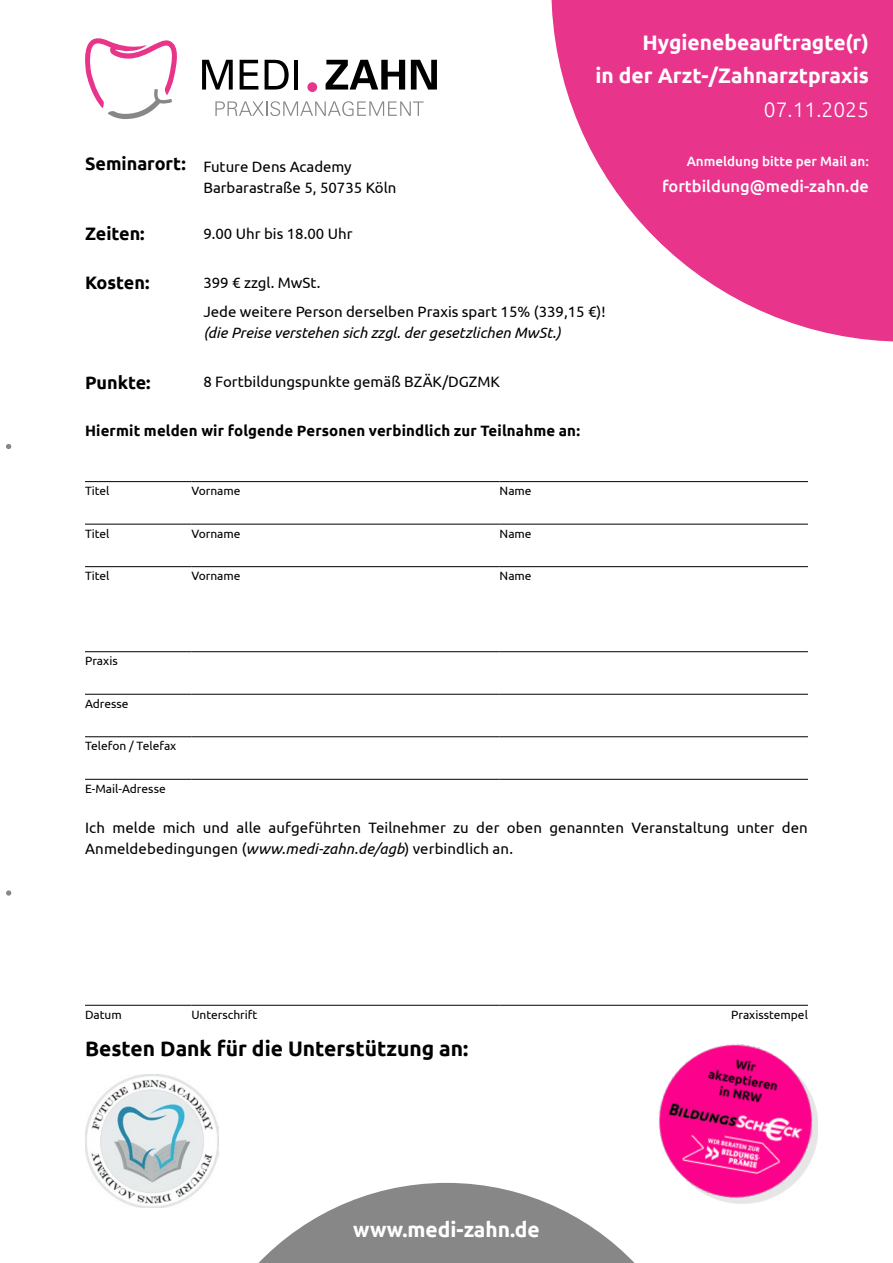
<style>
.page{position:relative;width:893px;height:1263px;background:#fff}
.page>*{position:absolute;margin:0;border:0;box-sizing:border-box;transform-origin:0 0}
.t1{font:700 21px/33.3px "Ubuntu";color:#fff;text-align:right}
.t2{font:700 21px "Ubuntu";color:#000}
.t3{font:300 21px "Ubuntu";color:#fff}
.t4{font:700 18px "Ubuntu";color:#000}
.t5{font:500 16.5px "Ubuntu";color:#fff}
.t6{font:15px/21px "Ubuntu";color:#000}
.t7{font:700 15px "Ubuntu";letter-spacing:.01em;color:#000}
.t8{font:italic 15px "Ubuntu";color:#000}
.t9{font:500 13.5px "Ubuntu";color:#fff}
.t10{font:12px "Ubuntu";color:#000}
.s1{font-weight:700;font-size:18px}
.s2{font-style:italic}
</style>
<div class="page">
<svg style="left:6px;top:444px;width:5px;height:5px"></svg>
<svg style="left:6px;top:890px;width:5px;height:6px"></svg>
<svg style="left:551px;top:0;width:342px;height:342px;fill:#e8348b"></svg>
<svg style="left:85px;top:38px;width:92px;height:81px"></svg>
<svg style="left:215px;top:101px;width:209px;height:15px"></svg>
<svg style="left:326px;top:60px;width:79px;height:30px"></svg>
<svg style="left:411px;top:60px;width:26px;height:30px"></svg>
<svg style="left:202px;top:60px;width:31px;height:30px"></svg>
<svg style="left:240px;top:60px;width:18px;height:30px"></svg>
<svg style="left:265px;top:60px;width:24px;height:30px"></svg>
<hr style="left:294px;top:60px;width:4px;height:30px;background:#000">
<div style="left:307px;top:82px;width:10px;height:10px;background:#e8348b;border-radius:50%"></div>
<svg style="left:258px;top:1183px;width:377px;height:80px"></svg>
<hr style="left:85px;top:481px;width:106px;height:1px;background:#000">
<hr style="left:191px;top:481px;width:309px;height:1px;background:#000">
<hr style="left:500px;top:481px;width:308px;height:1px;background:#000">
<hr style="left:85px;top:524px;width:106px;height:1px;background:#000">
<hr style="left:191px;top:524px;width:309px;height:1px;background:#000">
<hr style="left:500px;top:524px;width:308px;height:1px;background:#000">
<hr style="left:85px;top:566px;width:106px;height:1px;background:#000">
<hr style="left:191px;top:566px;width:309px;height:1px;background:#000">
<hr style="left:500px;top:566px;width:308px;height:1px;background:#000">
<hr style="left:85px;top:651px;width:106px;height:1px;background:#000">
<hr style="left:191px;top:651px;width:309px;height:1px;background:#000">
<hr style="left:500px;top:651px;width:308px;height:1px;background:#000">
<hr style="left:85px;top:694px;width:106px;height:1px;background:#000">
<hr style="left:191px;top:694px;width:309px;height:1px;background:#000">
<hr style="left:500px;top:694px;width:308px;height:1px;background:#000">
<hr style="left:85px;top:736px;width:106px;height:1px;background:#000">
<hr style="left:191px;top:736px;width:309px;height:1px;background:#000">
<hr style="left:500px;top:736px;width:308px;height:1px;background:#000">
<hr style="left:85px;top:779px;width:106px;height:1px;background:#000">
<hr style="left:191px;top:779px;width:309px;height:1px;background:#000">
<hr style="left:500px;top:779px;width:308px;height:1px;background:#000">
<hr style="left:85px;top:1005px;width:106px;height:1px;background:#000">
<hr style="left:191px;top:1005px;width:309px;height:1px;background:#000">
<hr style="left:500px;top:1005px;width:308px;height:1px;background:#000">
<img style="left:658px;top:1044px;width:160px;height:160px">
<img style="left:85px;top:1074px;width:133px;height:133px">
<h1 class="t1" style="left:595px;top:25px;width:275px">Hygienebeauftragte(r)<br>in der Arzt-/Zahnarztpraxis</h1>
<h1 class="t3" style="left:764px;top:96px;width:107px">07.11.2025</h1>
<p class="t6" style="left:203px;top:156px;width:195px;text-indent:-118px"><span class="s1">Seminarort:</span> Future Dens Academy<br>Barbarastraße 5, 50735 Köln</p>
<p class="t4" style="left:85px;top:222px;width:61px">Zeiten:</p>
<p class="t6" style="left:203px;top:222px;width:151px">9.00 Uhr bis 18.00 Uhr</p>
<p class="t4" style="left:85px;top:272px;width:66px">Kosten:</p>
<p class="t6" style="left:203px;top:267px;width:404px;line-height:29.5px">399 € zzgl. MwSt.<br>Jede weitere Person derselben Praxis spart 15% (339,15 €)!</p>
<p class="t8" style="left:203px;top:324px;width:359px">(die Preise verstehen sich zzgl. der gesetzlichen MwSt.)</p>
<p class="t4" style="left:85px;top:371px;width:67px">Punkte:</p>
<p class="t6" style="left:203px;top:371px;width:298px">8 Fortbildungspunkte gemäß BZÄK/DGZMK</p>
<p class="t7" style="left:85px;top:421px;width:497px">Hiermit melden wir folgende Personen verbindlich zur Teilnahme an:</p>
<p class="t10" style="left:85px;top:484px;width:26px">Titel</p>
<p class="t10" style="left:191px;top:484px;width:51px">Vorname</p>
<p class="t10" style="left:500px;top:484px;width:34px">Name</p>
<p class="t10" style="left:85px;top:526px;width:26px">Titel</p>
<p class="t10" style="left:191px;top:526px;width:51px">Vorname</p>
<p class="t10" style="left:500px;top:526px;width:34px">Name</p>
<p class="t10" style="left:85px;top:569px;width:26px">Titel</p>
<p class="t10" style="left:191px;top:569px;width:51px">Vorname</p>
<p class="t10" style="left:500px;top:569px;width:34px">Name</p>
<p class="t10" style="left:85px;top:654px;width:34px">Praxis</p>
<p class="t10" style="left:85px;top:696px;width:45px">Adresse</p>
<p class="t10" style="left:85px;top:739px;width:93px">Telefon / Telefax</p>
<p class="t10" style="left:85px;top:781px;width:82px">E-Mail-Adresse</p>
<p class="t9" style="left:687px;top:152px;width:184px">Anmeldung bitte per Mail an:</p>
<p class="t5" style="left:662px;top:176px;width:208px">fortbildung@medi-zahn.de</p>
<p class="t6" style="left:85px;top:816px;width:724px">Ich melde mich und alle aufgeführten Teilnehmer zu der oben genannten Veranstaltung unter den<br>Anmeldebedingungen (<span class="s2">www.medi-zahn.de/agb</span>) verbindlich an.</p>
<p class="t10" style="left:85px;top:1007px;width:38px">Datum</p>
<p class="t10" style="left:191px;top:1007px;width:68px">Unterschrift</p>
<p class="t10" style="left:731px;top:1007px;width:78px">Praxisstempel</p>
<h1 class="t2" style="left:85px;top:1036px;width:385px">Besten Dank für die Unterstützung an:</h1>
<h1 class="t1" style="left:353px;top:1212px;width:188px">www.medi-zahn.de</h1>
</div>
